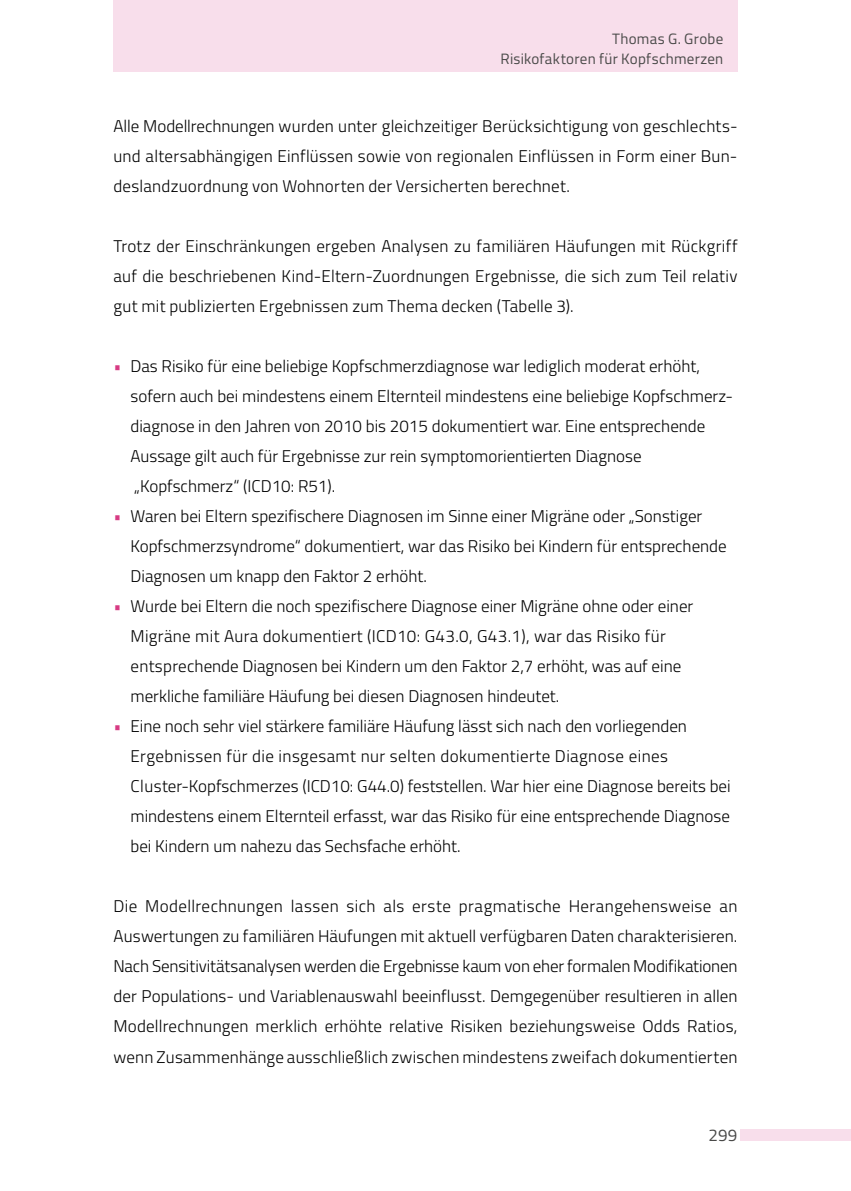
<style>
.page{position:relative;width:851px;height:1191px;background:#fff}
.page>*{position:absolute;margin:0;border:0;box-sizing:border-box;transform-origin:0 0}
.t1{font:300 17px/30px "Titillium";color:#000}
.t2{font:17px "Titillium";color:#4a4a49}
.t3{font:15px/20px "Titillium";letter-spacing:.02em;color:#4a4a49;text-align:right}
.s1{color:#d73b84}
</style>
<div class="page">
<div style="left:113px;top:0;width:624px;height:71px;background:#f8deeb"></div>
<div style="left:740px;top:1129px;width:110px;height:11px;background:#f8deeb"></div>
<p class="t3" style="left:500px;top:28px;width:224px">Thomas G. Grobe<br>Risikofaktoren für Kopfschmerzen</p>
<p class="t1" style="left:113px;top:110px;width:625px;text-align:justify">Alle Modellrechnungen wurden unter gleichzeitiger Berücksichtigung von geschlechts&shy;und altersabhängigen Einflüssen sowie von regionalen Einflüssen in Form einer Bun&shy;deslandzuordnung von Wohnorten der Versicherten berechnet.</p>
<p class="t1" style="left:113px;top:230px;width:625px;text-align:justify">Trotz der Einschränkungen ergeben Analysen zu familiären Häufungen mit Rückgriff auf die beschriebenen Kind-Eltern-Zuordnungen Ergebnisse, die sich zum Teil relativ gut mit publizierten Ergebnissen zum Thema decken (Tabelle 3).</p>
<p class="t1" style="left:130px;top:350px;width:604px;text-indent:-17px"><span class="s1">•</span> Das Risiko für eine beliebige Kopfschmerzdiagnose war lediglich moderat erhöht, sofern auch bei mindestens einem Elternteil mindestens eine beliebige Kopfschmerz&shy;diagnose in den Jahren von 2010 bis 2015 dokumentiert war. Eine entsprechende Aussage gilt auch für Ergebnisse zur rein symptomorientierten Diagnose „Kopfschmerz“ (ICD10: R51).</p>
<p class="t1" style="left:130px;top:500px;width:597px;text-indent:-17px"><span class="s1">•</span> Waren bei Eltern spezifischere Diagnosen im Sinne einer Migräne oder „Sonstiger<br>Kopfschmerzsyndrome“ dokumentiert, war das Risiko bei Kindern für entsprechende<br>Diagnosen um knapp den Faktor 2 erhöht.</p>
<p class="t1" style="left:130px;top:590px;width:564px;text-indent:-17px"><span class="s1">•</span> Wurde bei Eltern die noch spezifischere Diagnose einer Migräne ohne oder einer Migräne mit Aura dokumentiert (ICD10: G43.0, G43.1), war das Risiko für entsprechende Diagnosen bei Kindern um den Faktor 2,7 erhöht, was auf eine merkliche familiäre Häufung bei diesen Diagnosen hindeutet.</p>
<p class="t1" style="left:130px;top:710px;width:601px;text-indent:-17px"><span class="s1">•</span> Eine noch sehr viel stärkere familiäre Häufung lässt sich nach den vorliegenden Ergebnissen für die insgesamt nur selten dokumentierte Diagnose eines Cluster-Kopfschmerzes (ICD10: G44.0) feststellen. War hier eine Diagnose bereits bei mindestens einem Elternteil erfasst, war das Risiko für eine entsprechende Diagnose bei Kindern um nahezu das Sechsfache erhöht.</p>
<p class="t1" style="left:113px;top:890px;width:625px;text-align:justify">Die Modellrechnungen lassen sich als erste pragmatische Herangehensweise an Auswertungen zu familiären Häufungen mit aktuell verfügbaren Daten charakterisieren.<br>Nach Sensitivitätsanalysen werden die Ergebnisse kaum von eher formalen Modifikationen der Populations- und Variablenauswahl beeinflusst. Demgegenüber resultieren in allen Modellrechnungen merklich erhöhte relative Risiken beziehungsweise Odds Ratios, wenn Zusammenhänge ausschließlich zwischen mindestens zweifach dokumentierten</p>
<p class="t2" style="left:708px;top:1122px;width:31px">299</p>
</div>
